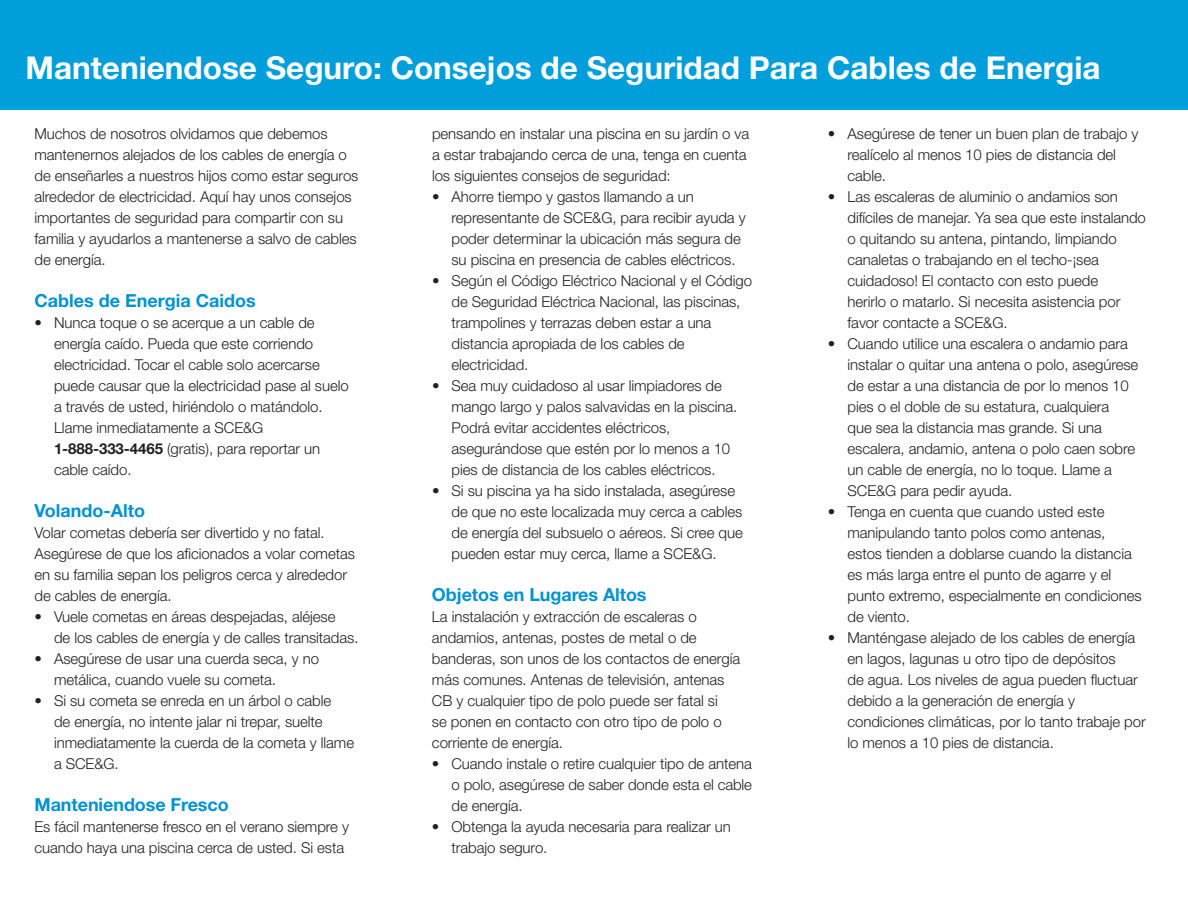
<style>
.page{position:relative;width:1188px;height:918px;background:#fff}
.page>*{position:absolute;margin:0;border:0;box-sizing:border-box;transform-origin:0 0}
.t1{font:700 31.5px "Helvetica Neue";color:#fff}
.t2{font:700 18px "Helvetica Neue";letter-spacing:-.005em;color:#0093d0}
.t3{font:300 15px/21px "Helvetica Neue";letter-spacing:-.005em;color:#231f20}
.s1{font-weight:700}
</style>
<div class="page">
<div style="left:0;top:0;width:1188px;height:110px;background:#00a6de"></div>
<div style="left:0;top:0;width:1188px;height:107px;background:#009ad9"></div>
<h1 class="t1" style="left:26px;top:48px;width:1077px">Manteniendose Seguro: Consejos de Seguridad Para Cables de Energia</h1>
<p class="t3" style="left:34px;top:123px;width:325px">Muchos de nosotros olvidamos que debemos mantenernos alejados de los cables de energía o de enseñarles a nuestros hijos como estar seguros alrededor de electricidad. Aquí hay unos consejos importantes de seguridad para compartir con su familia y ayudarlos a mantenerse a salvo de cables de energía.</p>
<p class="t2" style="left:34px;top:290px;width:223px">Cables de Energia Caidos</p>
<p class="t3" style="left:54px;top:312px;width:296px;text-indent:-20px">• Nunca toque o se acerque a un cable de energía caído. Pueda que este corriendo electricidad. Tocar el cable solo acercarse puede causar que la electricidad pase al suelo a través de usted, hiriéndolo o matándolo.<br>Llame inmediatamente a SCE&amp;G <span class="s1">1-888-333-4465</span> (gratis), para reportar un cable caído.</p>
<p class="t2" style="left:34px;top:500px;width:112px">Volando-Alto</p>
<p class="t3" style="left:34px;top:522px;width:322px">Volar cometas debería ser divertido y no fatal.<br>Asegúrese de que los aficionados a volar cometas en su familia sepan los peligros cerca y alrededor de cables de energía.</p>
<p class="t3" style="left:54px;top:606px;width:306px;text-indent:-20px">• Vuele cometas en áreas despejadas, aléjese<br>de los cables de energía y de calles transitadas.</p>
<p class="t3" style="left:54px;top:648px;width:267px;text-indent:-20px">• Asegúrese de usar una cuerda seca, y no metálica, cuando vuele su cometa.</p>
<p class="t3" style="left:54px;top:690px;width:302px;text-indent:-20px">• Si su cometa se enreda en un árbol o cable<br>de energía, no intente jalar ni trepar, suelte inmediatamente la cuerda de la cometa y llame a SCE&amp;G.</p>
<p class="t2" style="left:34px;top:794px;width:196px">Manteniendose Fresco</p>
<p class="t3" style="left:34px;top:816px;width:316px">Es fácil mantenerse fresco en el verano siempre y cuando haya una piscina cerca de usted. Si esta</p>
<p class="t3" style="left:432px;top:123px;width:319px">pensando en instalar una piscina en su jardín o va a estar trabajando cerca de una, tenga en cuenta los siguientes consejos de seguridad:</p>
<p class="t3" style="left:452px;top:186px;width:296px;text-indent:-20px">• Ahorre tiempo y gastos llamando a un representante de SCE&amp;G, para recibir ayuda y poder determinar la ubicación más segura de su piscina en presencia de cables eléctricos.</p>
<p class="t3" style="left:452px;top:270px;width:302px;text-indent:-20px">• Según el Código Eléctrico Nacional y el Código de Seguridad Eléctrica Nacional, las piscinas, trampolines y terrazas deben estar a una distancia apropiada de los cables de electricidad.</p>
<p class="t3" style="left:452px;top:375px;width:287px;text-indent:-20px">• Sea muy cuidadoso al usar limpiadores de mango largo y palos salvavidas en la piscina.<br>Podrá evitar accidentes eléctricos, asegurándose que estén por lo menos a 10 pies de distancia de los cables eléctricos.</p>
<p class="t3" style="left:452px;top:480px;width:293px;text-indent:-20px">• Si su piscina ya ha sido instalada, asegúrese de que no este localizada muy cerca a cables de energía del subsuelo o aéreos. Si cree que pueden estar muy cerca, llame a SCE&amp;G.</p>
<p class="t2" style="left:432px;top:584px;width:216px">Objetos en Lugares Altos</p>
<p class="t3" style="left:432px;top:606px;width:310px">La instalación y extracción de escaleras o andamios, antenas, postes de metal o de banderas, son unos de los contactos de energía más comunes. Antenas de televisión, antenas CB y cualquier tipo de polo puede ser fatal si<br>se ponen en contacto con otro tipo de polo o corriente de energía.</p>
<p class="t3" style="left:451px;top:753px;width:302px;text-align:justify;text-indent:-20px">• Cuando instale o retire cualquier tipo de antena o polo, asegúrese de saber donde esta el cable de energía.</p>
<p class="t3" style="left:451px;top:816px;width:281px;text-indent:-20px">• Obtenga la ayuda necesaria para realizar un trabajo seguro.</p>
<p class="t3" style="left:847px;top:123px;width:293px;text-indent:-20px">• Asegúrese de tener un buen plan de trabajo y realícelo al menos 10 pies de distancia del cable.</p>
<p class="t3" style="left:847px;top:186px;width:300px;text-indent:-20px">• Las escaleras de aluminio o andamios son difíciles de manejar. Ya sea que este instalando o quitando su antena, pintando, limpiando canaletas o trabajando en el techo-¡sea cuidadoso! El contacto con esto puede<br>herirlo o matarlo. Si necesita asistencia por favor contacte a SCE&amp;G.</p>
<p class="t3" style="left:847px;top:333px;width:292px;text-indent:-20px">• Cuando utilice una escalera o andamio para instalar o quitar una antena o polo, asegúrese de estar a una distancia de por lo menos 10 pies o el doble de su estatura, cualquiera<br>que sea la distancia mas grande. Si una escalera, andamio, antena o polo caen sobre un cable de energía, no lo toque. Llame a SCE&amp;G para pedir ayuda.</p>
<p class="t3" style="left:847px;top:501px;width:296px;text-indent:-20px">• Tenga en cuenta que cuando usted este manipulando tanto polos como antenas, estos tienden a doblarse cuando la distancia es más larga entre el punto de agarre y el punto extremo, especialmente en condiciones de viento.</p>
<p class="t3" style="left:847px;top:627px;width:300px;text-indent:-20px">• Manténgase alejado de los cables de energía en lagos, lagunas u otro tipo de depósitos<br>de agua. Los niveles de agua pueden fluctuar debido a la generación de energía y condiciones climáticas, por lo tanto trabaje por lo menos a 10 pies de distancia.</p>
</div>
